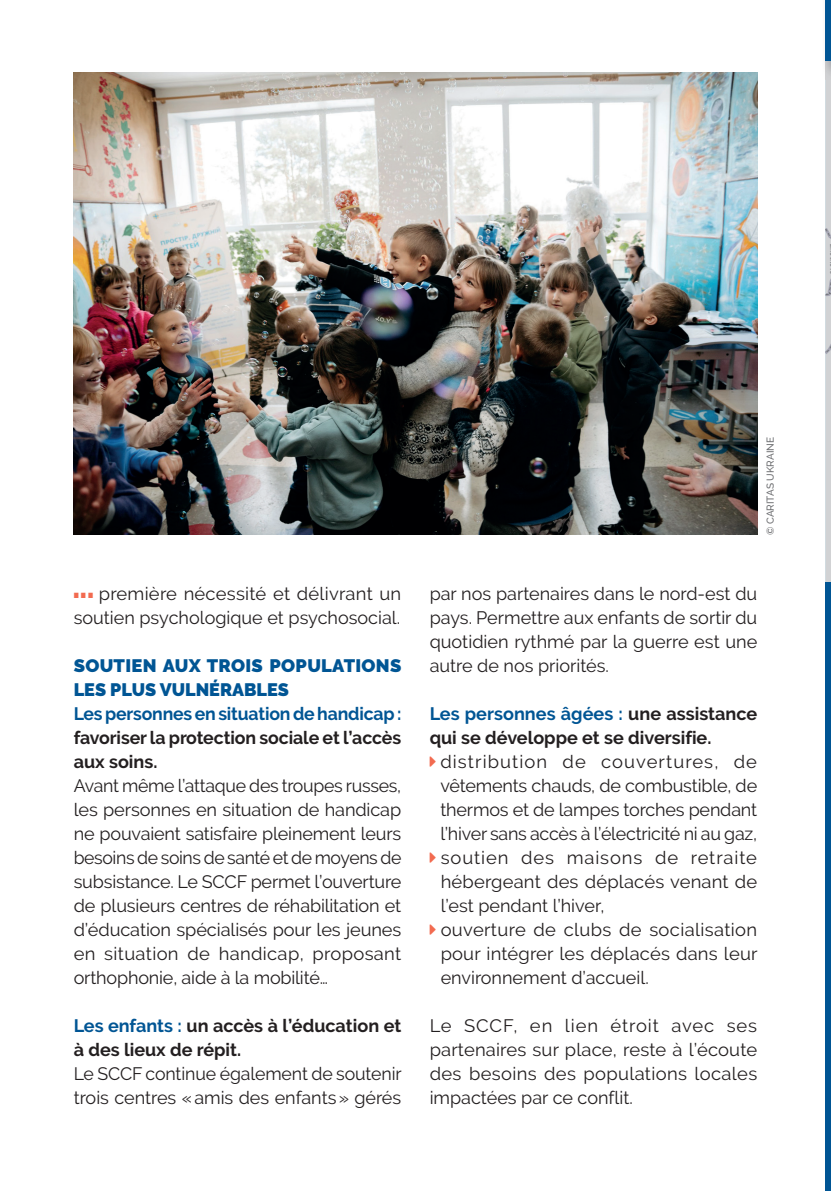
<style>
.page{position:relative;width:831px;height:1191px;background:#fff}
.page>*{position:absolute;margin:0;border:0;box-sizing:border-box;transform-origin:0 0}
.t1{font:800 28px "Raleway";color:#f26b50}
.t2{font:18px/24px "Raleway";color:#231f20;text-align:justify}
.t3{font:700 18px/24px "Raleway";color:#231f20}
.t4{font:900 18px/24px "Raleway";letter-spacing:.015em;color:#005594}
.t5{font:700 18px "Raleway";letter-spacing:-.01em;color:#005594}
.t6{font:500 10px "Raleway";color:#6c6d70}
.s1{color:#005594}
</style>
<div class="page">
<div style="left:825px;top:565px;width:6px;height:626px;background:#005594"></div>
<svg style="left:825px;top:80px;width:6px;height:502px;background:#cfd1d4"></svg>
<img style="left:74px;top:72px;width:683px;height:463px">
<img style="left:825px;top:60px;width:6px;height:20px">
<div style="left:825px;top:0;width:6px;height:60px;background:#005594"></div>
<p class="t2" style="left:74px;top:582px;width:329px;text-align:right">première nécessité et délivrant un soutien psychologique et psychosocial.</p>
<p class="t4" style="left:74px;top:654px;width:329px">SOUTIEN AUX TROIS POPULATIONS<br>LES PLUS VULNÉRABLES</p>
<p class="t5" style="left:74px;top:703px;width:329px">Les personnes en situation de handicap :</p>
<p class="t3" style="left:74px;top:726px;width:329px">favoriser la protection sociale et l’accès aux soins.</p>
<p class="t2" style="left:74px;top:774px;width:329px">Avant même l’attaque des troupes russes, les personnes en situation de handicap ne pouvaient satisfaire pleinement leurs besoins de soins de santé et de moyens de subsistance. Le SCCF permet l’ouverture de plusieurs centres de réhabilitation et d’éducation spécialisés pour les jeunes en situation de handicap, proposant orthophonie, aide à la mobilité…</p>
<p class="t3" style="left:74px;top:1014px;width:329px"><span class="s1">Les enfants :</span> un accès à l’éducation et à des lieux de répit.</p>
<p class="t2" style="left:74px;top:1062px;width:329px">Le SCCF continue également de soutenir trois centres « amis des enfants » gérés</p>
<h1 class="t1" style="left:73px;top:572px;width:23px">...</h1>
<p class="t6" style="left:764px;top:535px;width:100px;rotate:-90deg">© CARITAS UKRAINE</p>
<p class="t2" style="left:429px;top:582px;width:329px">par nos partenaires dans le nord-est du pays. Permettre aux enfants de sortir du quotidien rythmé par la guerre est une autre de nos priorités.</p>
<p class="t3" style="left:429px;top:702px;width:329px"><span class="s1">Les personnes âgées :</span> une assistance qui se développe et se diversifie.</p>
<p class="t2" style="left:440px;top:750px;width:319px;text-align:left">distribution de couvertures, de vêtements chauds, de combustible, de thermos et de lampes torches pendant l’hiver sans accès à l’électricité ni au gaz, soutien des maisons de retraite hébergeant des déplacés venant de l’est pendant l’hiver,<br>ouverture de clubs de socialisation pour intégrer les déplacés dans leur environnement d’accueil.</p>
<p class="t2" style="left:429px;top:1014px;width:329px">Le SCCF, en lien étroit avec ses partenaires sur place, reste à l’écoute des besoins des populations locales impactées par ce conflit.</p>
</div>
